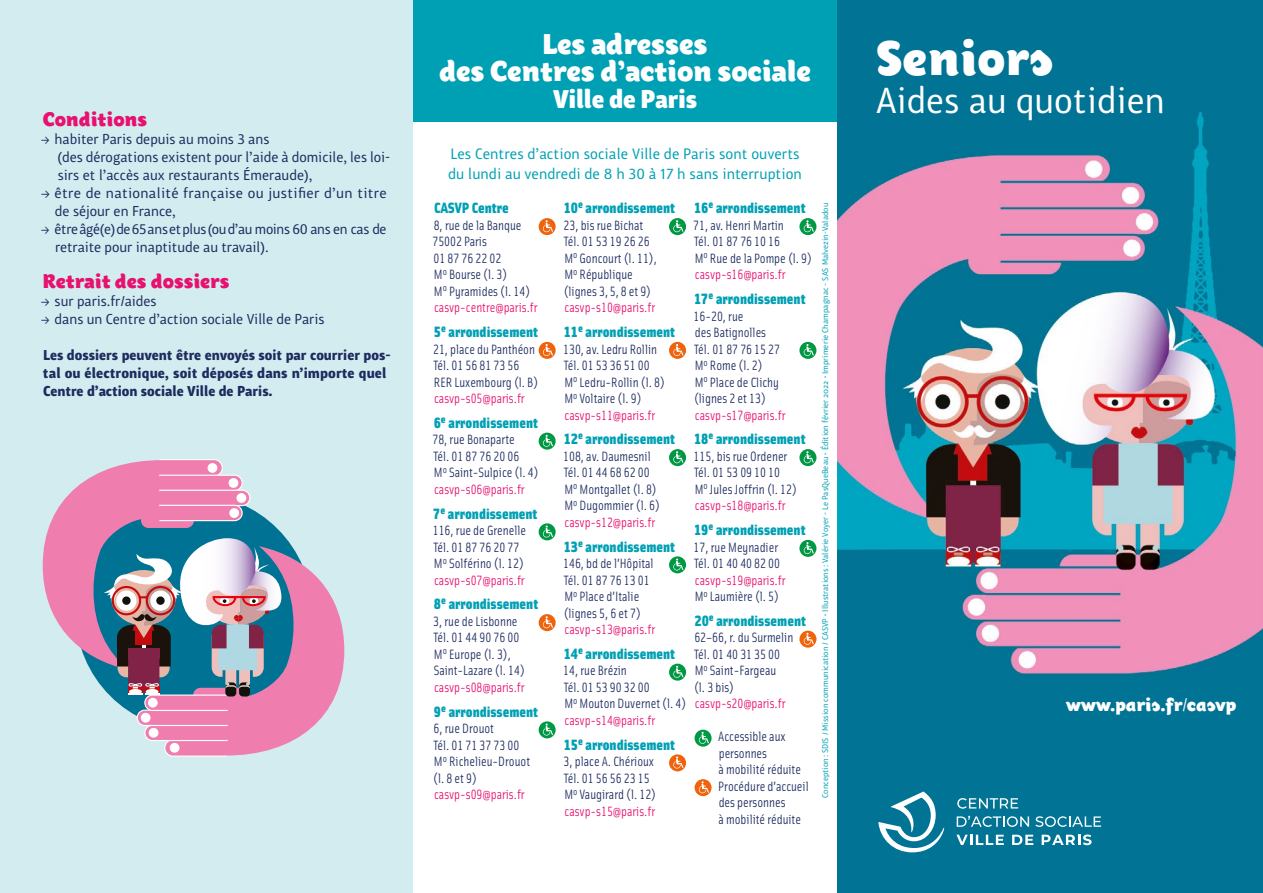
<style>
.page{position:relative;width:1263px;height:893px;background:#fff}
.page>*{position:absolute;margin:0;border:0;box-sizing:border-box;transform-origin:0 0}
.t1{font:900 48px "Chino Display ITC Pro";color:#fff}
.t2{font:36px "Chino ITC Pro";color:#fff}
.t3{font:900 28.5px/27px "Chino Display ITC Pro";letter-spacing:-.015em;color:#fff;text-align:center}
.t4{font:900 25.5px "Chino ITC Pro";letter-spacing:-.015em;color:#fff}
.t5{font:900 19.5px "Chino Display ITC Pro";letter-spacing:-.01em;color:#e7116f}
.t6{font:900 18px "Chino Display ITC Pro";letter-spacing:-.01em;color:#fff}
.t7{font:900 15px "Solex OT";color:#00a0b4}
.t8{font:15px/19.5px "Chino ITC Pro";color:#00a0b4}
.t9{font:14.25px/18px "Chino ITC Pro";letter-spacing:-.005em;color:#1d2b5f}
.t10{font:700 14.25px/18px "Chino ITC Pro";letter-spacing:-.005em;color:#1d2b5f}
.t11{font:13.5px/16.5px "Solex OT";color:#1d2b5f}
.t12{font:13.5px/16.5px "Solex OT";color:#e7116f}
.t13{font:8.25px "Chino ITC Pro";color:#00a0b4}
.s1{color:#e7116f}
.s2{color:#1d2b5f}
</style>
<div class="page">
<div style="left:412px;top:0;width:426px;height:122px;background:#00a0b4"></div>
<div style="left:0;top:0;width:412px;height:893px;background:#d3ecef"></div>
<img style="left:838px;top:0;width:425px;height:893px">
<svg style="left:43px;top:459px;width:301px;height:298px"></svg>
<svg style="left:957px;top:798px;width:61px;height:11px"></svg>
<svg style="left:957px;top:816px;width:72px;height:11px"></svg>
<svg style="left:1035px;top:816px;width:66px;height:11px"></svg>
<svg style="left:956px;top:835px;width:48px;height:10px"></svg>
<svg style="left:1012px;top:835px;width:21px;height:10px"></svg>
<svg style="left:1042px;top:834px;width:49px;height:11px"></svg>
<svg style="left:878px;top:791px;width:66px;height:61px"></svg>
<svg style="left:539px;top:218px;width:17px;height:17px"></svg>
<svg style="left:543px;top:220px;width:10px;height:12px"></svg>
<svg style="left:539px;top:342px;width:17px;height:17px"></svg>
<svg style="left:543px;top:344px;width:10px;height:12px"></svg>
<svg style="left:539px;top:433px;width:17px;height:17px"></svg>
<svg style="left:543px;top:435px;width:10px;height:12px"></svg>
<svg style="left:539px;top:523px;width:17px;height:17px"></svg>
<svg style="left:543px;top:525px;width:10px;height:12px"></svg>
<svg style="left:539px;top:614px;width:17px;height:17px"></svg>
<svg style="left:543px;top:616px;width:10px;height:12px"></svg>
<svg style="left:539px;top:721px;width:17px;height:17px"></svg>
<svg style="left:543px;top:723px;width:10px;height:12px"></svg>
<svg style="left:669px;top:218px;width:17px;height:17px"></svg>
<svg style="left:673px;top:220px;width:10px;height:12px"></svg>
<div style="left:669px;top:342px;width:17px;height:17px;background:#ee630b;border-radius:50%"></div>
<svg style="left:673px;top:344px;width:10px;height:12px"></svg>
<svg style="left:669px;top:449px;width:17px;height:17px"></svg>
<svg style="left:673px;top:451px;width:10px;height:12px"></svg>
<svg style="left:669px;top:556px;width:17px;height:17px"></svg>
<svg style="left:673px;top:558px;width:10px;height:12px"></svg>
<svg style="left:669px;top:664px;width:17px;height:17px"></svg>
<svg style="left:673px;top:666px;width:10px;height:12px"></svg>
<svg style="left:669px;top:754px;width:17px;height:17px"></svg>
<svg style="left:673px;top:756px;width:10px;height:12px"></svg>
<svg style="left:799px;top:218px;width:17px;height:17px"></svg>
<svg style="left:804px;top:220px;width:10px;height:12px"></svg>
<svg style="left:799px;top:342px;width:17px;height:17px"></svg>
<svg style="left:804px;top:344px;width:10px;height:12px"></svg>
<svg style="left:799px;top:449px;width:17px;height:17px"></svg>
<svg style="left:804px;top:451px;width:10px;height:12px"></svg>
<svg style="left:799px;top:540px;width:17px;height:17px"></svg>
<svg style="left:804px;top:542px;width:10px;height:12px"></svg>
<svg style="left:799px;top:631px;width:17px;height:17px"></svg>
<svg style="left:804px;top:633px;width:10px;height:12px"></svg>
<svg style="left:694px;top:730px;width:17px;height:17px"></svg>
<svg style="left:699px;top:732px;width:10px;height:12px"></svg>
<svg style="left:694px;top:779px;width:17px;height:17px"></svg>
<svg style="left:699px;top:781px;width:10px;height:12px"></svg>
<h3 class="t5" style="left:43px;top:107px;width:106px">Conditions</h3>
<p class="t9" style="left:55px;top:130px;width:337px">habiter Paris depuis au moins 3 ans<br>(des dérogations existent pour l’aide à domicile, les loi&shy;sirs et l’accès aux restaurants Émeraude),<br>être de nationalité française ou justifier d’un titre de séjour en France,<br>êtreâgé(e)de65ansetplus(oud’au moins 60 ans en cas de retraite pour inaptitude au travail).</p>
<h3 class="t5" style="left:43px;top:269px;width:188px">Retrait des dossiers</h3>
<p class="t9" style="left:55px;top:292px;width:272px">sur paris.fr/aides<br>dans un Centre d’action sociale Ville de Paris</p>
<p class="t10" style="left:43px;top:346px;width:349px">Les dossiers peuvent être envoyés soit par courrier pos&shy;tal ou électronique, soit déposés dans n’importe quel<br>Centre d’action sociale Ville de Paris.</p>
<h3 class="t3" style="left:439px;top:30px;width:374px">Les adresses<br>des Centres d’action sociale</h3>
<h3 class="t4" style="left:553px;top:83px;width:146px">Ville de Paris</h3>
<p class="t8" style="left:448px;top:144px;width:355px">Les Centres d’action sociale Ville de Paris sont ouverts du lundi au vendredi de 8 h 30 à 17 h sans interruption</p>
<p class="t7" style="left:434px;top:198px;width:76px">CASVP Centre</p>
<p class="t11" style="left:432px;top:216px;width:107px">8, rue de la Banque<br>75002 Paris<br>01 87 76 22 02<br>M<sup>o</sup> Bourse (l. 3)<br>M<sup>o</sup> Pyramides (l. 14) <span class="s1">casvp-centre@paris.fr</span></p>
<p class="t7" style="left:434px;top:321px;width:106px">5<sup>e</sup> arrondissement</p>
<p class="t11" style="left:433px;top:340px;width:107px">21, place du Panthéon<br>Tél. 01 56 81 73 56<br>RER Luxembourg (l. B)</p>
<p class="t12" style="left:434px;top:390px;width:92px">casvp-s05@paris.fr</p>
<p class="t7" style="left:434px;top:412px;width:106px">6<sup>e</sup> arrondissement</p>
<p class="t11" style="left:432px;top:431px;width:108px">78, rue Bonaparte<br>Tél. 01 87 76 20 06<br>M<sup>o</sup> Saint-Sulpice (l. 4) <span class="s1">casvp-s06@paris.fr</span></p>
<p class="t7" style="left:433px;top:503px;width:106px">7<sup>e</sup> arrondissement</p>
<p class="t11" style="left:433px;top:522px;width:95px">116, rue de Grenelle<br>Tél. 01 87 76 20 77<br>M<sup>o</sup> Solférino (l. 12) <span class="s1">casvp-s07@paris.fr</span></p>
<p class="t7" style="left:434px;top:594px;width:106px">8<sup>e</sup> arrondissement</p>
<p class="t11" style="left:433px;top:612px;width:93px">3, rue de Lisbonne<br>Tél. 01 44 90 76 00<br>M<sup>o</sup> Europe (l. 3),<br>Saint-Lazare (l. 14)</p>
<p class="t12" style="left:434px;top:678px;width:92px">casvp-s08@paris.fr</p>
<p class="t7" style="left:434px;top:701px;width:106px">9<sup>e</sup> arrondissement</p>
<p class="t11" style="left:433px;top:720px;width:98px">6, rue Drouot<br>Tél. 01 71 37 73 00<br>M<sup>o</sup> Richelieu-Drouot (l. 8 et 9)</p>
<p class="t12" style="left:434px;top:786px;width:92px">casvp-s09@paris.fr</p>
<p class="t7" style="left:564px;top:198px;width:113px">10<sup>e</sup> arrondissement</p>
<p class="t11" style="left:563px;top:216px;width:95px">23, bis rue Bichat<br>Tél. 01 53 19 26 26<br>M<sup>o</sup> Goncourt (l. 11),<br>M<sup>o</sup> République (lignes 3, 5, 8 et 9)</p>
<p class="t12" style="left:564px;top:299px;width:92px">casvp-s10@paris.fr</p>
<p class="t7" style="left:564px;top:321px;width:113px">11<sup>e</sup> arrondissement</p>
<p class="t11" style="left:563px;top:340px;width:103px">130, av. Ledru Rollin<br>Tél. 01 53 36 51 00<br>M<sup>o</sup> Ledru-Rollin (l. 8)<br>M<sup>o</sup> Voltaire (l. 9) <span class="s1">casvp-s11@paris.fr</span></p>
<p class="t7" style="left:564px;top:429px;width:113px">12<sup>e</sup> arrondissement</p>
<p class="t11" style="left:563px;top:447px;width:98px">108, av. Daumesnil<br>Tél. 01 44 68 62 00<br>M<sup>o</sup> Montgallet (l. 8)<br>M<sup>o</sup> Dugommier (l. 6) <span class="s1">casvp-s12@paris.fr</span></p>
<p class="t7" style="left:564px;top:536px;width:113px">13<sup>e</sup> arrondissement</p>
<p class="t11" style="left:563px;top:555px;width:92px">146, bd de l’Hôpital<br>Tél. 01 87 76 13 01<br>M<sup>o</sup> Place d’Italie (lignes 5, 6 et 7)</p>
<p class="t12" style="left:564px;top:621px;width:92px">casvp-s13@paris.fr</p>
<p class="t7" style="left:564px;top:643px;width:113px">14<sup>e</sup> arrondissement</p>
<p class="t11" style="left:563px;top:662px;width:125px">14, rue Brézin<br>Tél. 01 53 90 32 00<br>M<sup>o</sup> Mouton Duvernet (l. 4) <span class="s1">casvp-s14@paris.fr</span></p>
<p class="t7" style="left:564px;top:734px;width:113px">15<sup>e</sup> arrondissement</p>
<p class="t11" style="left:563px;top:753px;width:94px">3, place A. Chérioux<br>Tél. 01 56 56 23 15<br>M<sup>o</sup> Vaugirard (l. 12) <span class="s1">casvp-s15@paris.fr</span></p>
<p class="t7" style="left:694px;top:198px;width:113px">16<sup>e</sup> arrondissement</p>
<p class="t11" style="left:693px;top:216px;width:120px">71, av. Henri Martin<br>Tél. 01 87 76 10 16<br>M<sup>o</sup> Rue de la Pompe (l. 9) <span class="s1">casvp-s16@paris.fr</span></p>
<p class="t7" style="left:694px;top:288px;width:113px">17<sup>e</sup> arrondissement</p>
<p class="t11" style="left:694px;top:307px;width:88px">16-20, rue<br>des Batignolles<br>Tél. 01 87 76 15 27<br>M<sup>o</sup> Rome (l. 2)<br>M<sup>o</sup> Place de Clichy (lignes 2 et 13)</p>
<p class="t12" style="left:695px;top:406px;width:92px">casvp-s17@paris.fr</p>
<p class="t7" style="left:694px;top:429px;width:113px">18<sup>e</sup> arrondissement</p>
<p class="t11" style="left:694px;top:447px;width:105px">115, bis rue Ordener<br>Tél. 01 53 09 10 10<br>M<sup>o</sup> Jules Joffrin (l. 12) <span class="s1">casvp-s18@paris.fr</span></p>
<p class="t7" style="left:694px;top:519px;width:113px">19<sup>e</sup> arrondissement</p>
<p class="t11" style="left:694px;top:538px;width:88px">17, rue Meynadier<br>Tél. 01 40 40 82 00</p>
<p class="t12" style="left:695px;top:571px;width:92px">casvp-s19@paris.fr<br><span class="s2">M</span><sup>o</sup> <span class="s2">Laumière (l. 5)</span></p>
<p class="t7" style="left:694px;top:610px;width:113px">20<sup>e</sup> arrondissement</p>
<p class="t11" style="left:694px;top:629px;width:101px">62–66, r. du Surmelin<br>Tél. 01 40 31 35 00<br>M<sup>o</sup> Saint-Fargeau<br>(l. 3 bis)</p>
<p class="t12" style="left:695px;top:695px;width:92px">casvp-s20@paris.fr</p>
<p class="t11" style="left:718px;top:728px;width:92px">Accessible aux personnes<br>à mobilité réduite<br>Procédure d’accueil des personnes<br>à mobilité réduite</p>
<p class="t13" style="left:820px;top:798px;width:596px;rotate:-90deg">Conception: SDIS / Mission communication / CASVP • Illustrations : Valérie Voyer - Le PasQueBeau • Édition février 2022 • Imprimerie Champagnac - SAS Malvezin-Valadou</p>
<h1 class="t1" style="left:876px;top:27px;width:179px">Seniors</h1>
<h2 class="t2" style="left:876px;top:79px;width:291px">Aides au quotidien</h2>
<h3 class="t6" style="left:1066px;top:693px;width:172px">www.paris.fr/casvp</h3>
</div>
